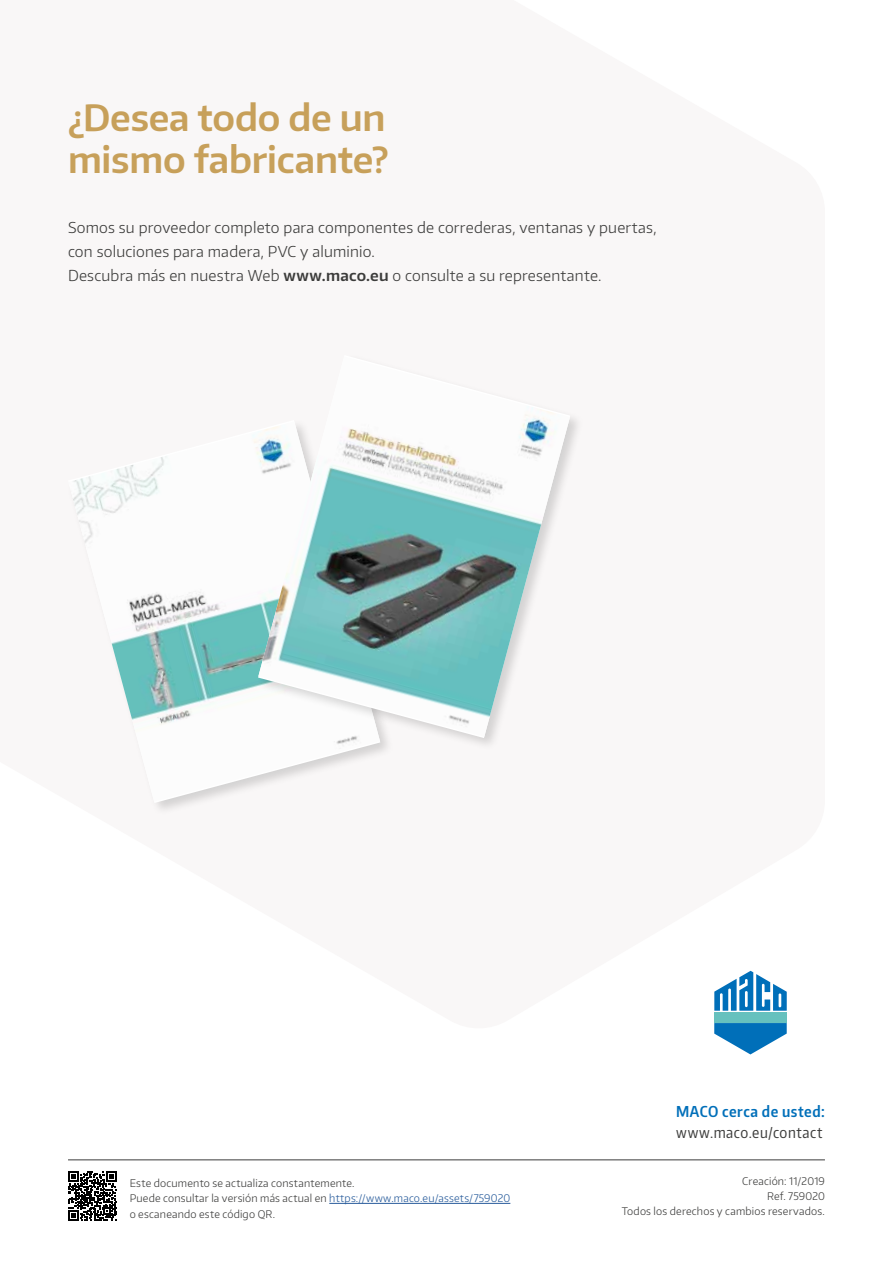
<style>
.page{position:relative;width:893px;height:1263px;background:#fff}
.page>*{position:absolute;margin:0;border:0;box-sizing:border-box;transform-origin:0 0}
.t1{font:600 36px/42px "Encode Sans Normal";letter-spacing:-.005em;color:#c7a05a}
.t2{font:300 15px/24px "Encode Sans Normal";letter-spacing:.015em;color:#3c3c3b}
.t3{font:15px "Encode Sans Condensed";letter-spacing:.035em;color:#3c3c3b}
.t4{font:600 15px "Encode Sans Condensed";letter-spacing:.04em;color:#006fb9}
.t5{font:300 10.5px/15px "Encode Sans Normal";letter-spacing:.02em;color:#3c3c3b}
.s1{font-weight:600}
.s2{color:#275b9b}
</style>
<div class="page">
<hr style="left:68px;top:1159px;width:757px;height:1px;background:#3c3c3b">
<hr style="left:329px;top:1203px;width:181px;height:1px;background:#275b9b">
<svg style="left:68px;top:1171px;width:49px;height:49px"></svg>
<svg style="left:714px;top:970px;width:73px;height:85px"></svg>
<div style="left:66px;top:418px;width:328px;height:398px;background:#f9f7f7"></div>
<img style="left:73px;top:457px;width:307px;height:344px">
<div style="left:256px;top:353px;width:328px;height:398px;background:#000;opacity:.15"></div>
<img style="left:258px;top:356px;width:312px;height:381px">
<h1 class="t1" style="left:68px;top:95px;width:322px">¿Desea todo de un mismo fabricante?</h1>
<h2 class="t2" style="left:68px;top:215px;width:590px">Somos su proveedor completo para componentes de correderas, ventanas y puertas, con soluciones para madera, PVC y aluminio.<br>Descubra más en nuestra Web <span class="s1">www.maco.eu</span> o consulte a su representante.</h2>
<h2 class="t4" style="left:676px;top:1101px;width:150px">MACO cerca de usted:</h2>
<h2 class="t3" style="left:676px;top:1122px;width:148px">www.maco.eu/contact</h2>
<p class="t5" style="left:130px;top:1176px;width:382px">Este documento se actualiza constantemente.<br>Puede consultar la versión más actual en <span class="s2">https://www.maco.eu/assets/759020 </span>o escaneando este código QR.</p>
<p class="t5" style="left:622px;top:1173px;width:205px;text-align:right">Creación: 11/2019<br>Ref. 759020<br>Todos los derechos y cambios reservados.</p>
</div>
